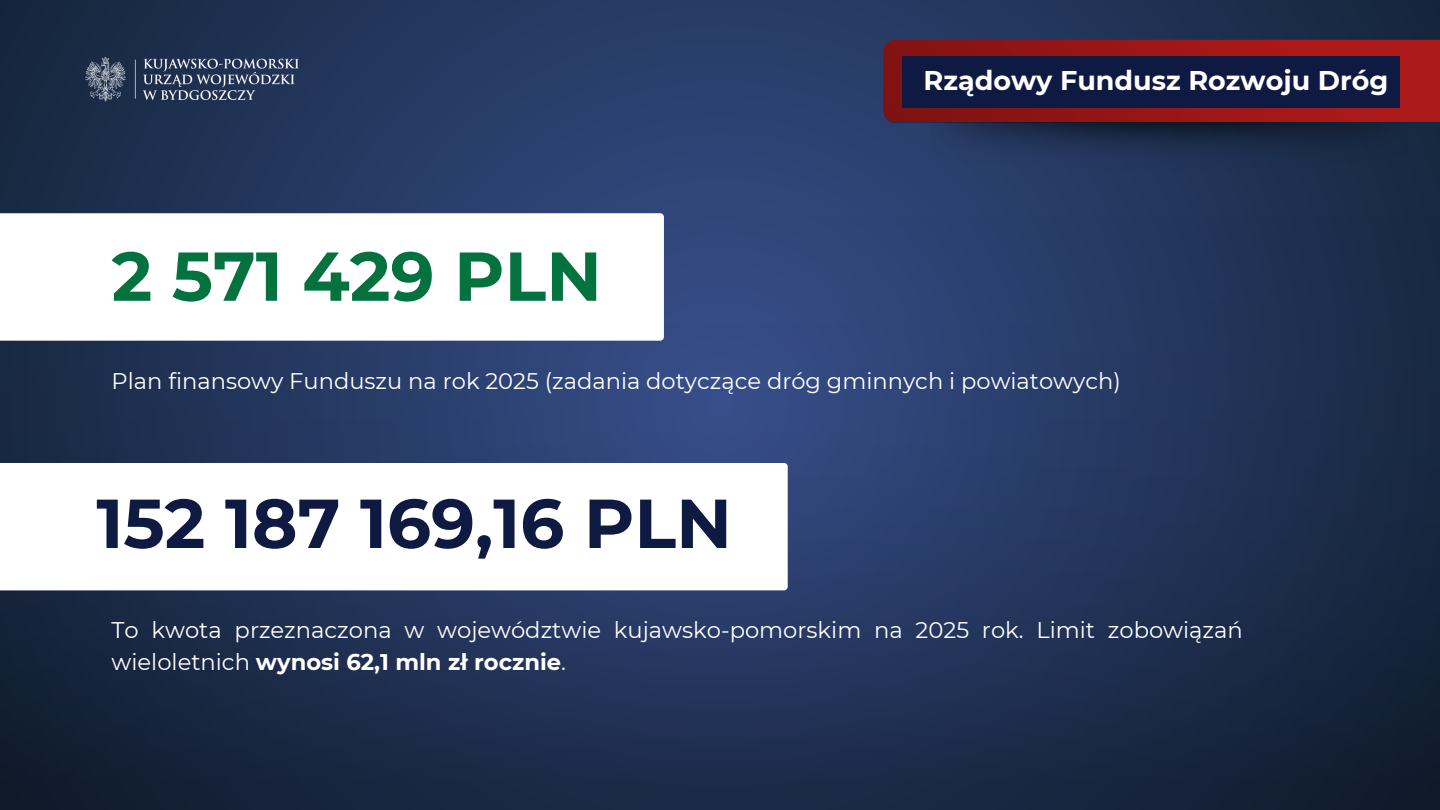
<style>
.page{position:relative;width:1440px;height:810px;background:#fff}
.page>*{position:absolute;margin:0;border:0;box-sizing:border-box;transform-origin:0 0}
.t1{font:700 69.1px "Montserrat";color:#0e1a42}
.t2{font:700 69px "Montserrat";color:#03723e}
.t3{font:700 27px "Montserrat";color:#fff}
.t4{font:22.7px/31.5px "Montserrat";color:#fff}
.t5{font:22.6px "Montserrat";color:#fff}
.s1{font-weight:700}
</style>
<div class="page">
<svg style="left:0;top:0;width:1440px;height:116px;background:#23365b"></svg>
<img style="left:0;top:116px;width:1440px;height:694px">
<img style="left:69px;top:46px;width:306px;height:70px">
<img style="left:931px;top:123px;width:476px;height:47px">
<img style="left:883px;top:40px;width:557px;height:83px">
<div style="left:903px;top:56px;width:497px;height:52px;background:#0e1a42"></div>
<svg style="left:0;top:213px;width:664px;height:128px"></svg>
<svg style="left:0;top:463px;width:788px;height:127px"></svg>
<h2 class="t2" style="left:112px;top:234px;width:492px">2 571 429 PLN</h2>
<p class="t3" style="left:924px;top:64px;width:466px">Rządowy Fundusz Rozwoju Dróg</p>
<p class="t5" style="left:112px;top:367px;width:1011px">Plan finansowy Funduszu na rok 2025 (zadania dotyczące dróg gminnych i powiatowych)</p>
<p class="t1" style="left:96px;top:481px;width:637px">152 187 169,16 PLN</p>
<p class="t4" style="left:112px;top:614px;width:1133px">To kwota przeznaczona w województwie kujawsko-pomorskim na 2025 rok. Limit zobowiązań wieloletnich <span class="s1">wynosi 62,1 mln zł rocznie</span>.</p>
</div>
